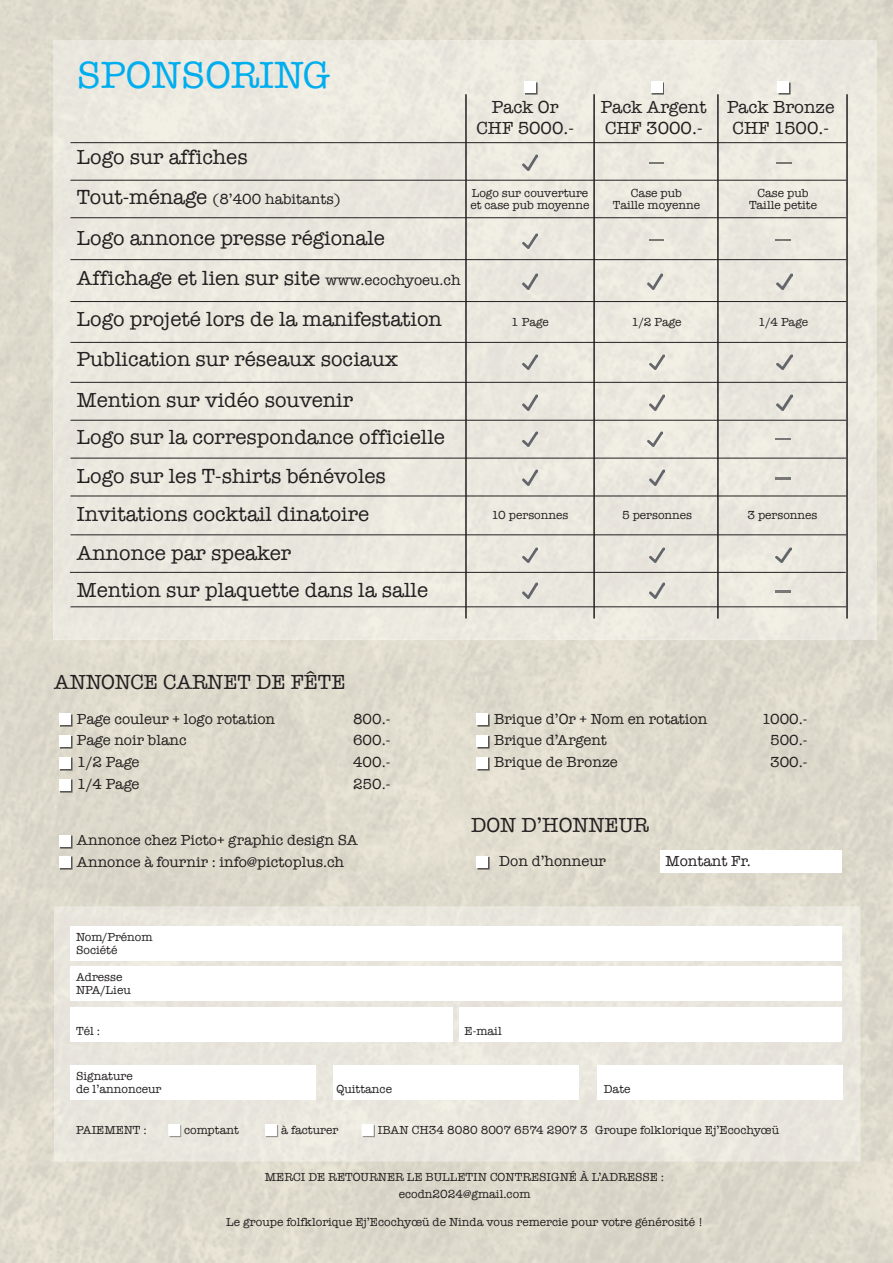
<style>
.page{position:relative;width:893px;height:1263px;background:#fff}
.page>*{position:absolute;margin:0;border:0;box-sizing:border-box;transform-origin:0 0}
.t1{font:39px "American Typewriter";color:#00aeef}
.t2{font:21px/40.3px "American Typewriter";color:#231f20}
.t3{font:18px/21px "American Typewriter";color:#231f20;text-align:center}
.t4{font:15px/21.9px "American Typewriter";color:#231f20}
.t5{font:12px/12px "American Typewriter";color:#231f20;text-align:center}
.s1{font-size:21px}
.s2{font-size:15px}
</style>
<div class="page">
<div style="left:53px;top:40px;width:823px;height:600px;background:#eae8df"></div>
<hr style="left:465px;top:94px;width:2px;height:524px;background:#231f20">
<hr style="left:593px;top:94px;width:2px;height:524px;background:#231f20">
<hr style="left:717px;top:94px;width:2px;height:524px;background:#231f20">
<hr style="left:846px;top:94px;width:2px;height:524px;background:#231f20">
<hr style="left:70px;top:180px;width:776px;height:1px;background:#231f20">
<hr style="left:70px;top:142px;width:776px;height:1px;background:#231f20">
<hr style="left:70px;top:217px;width:776px;height:1px;background:#231f20">
<hr style="left:70px;top:259px;width:776px;height:1px;background:#231f20">
<hr style="left:70px;top:301px;width:776px;height:1px;background:#231f20">
<hr style="left:70px;top:342px;width:776px;height:1px;background:#231f20">
<hr style="left:70px;top:382px;width:776px;height:1px;background:#231f20">
<hr style="left:70px;top:420px;width:776px;height:1px;background:#231f20">
<hr style="left:70px;top:458px;width:776px;height:1px;background:#231f20">
<hr style="left:70px;top:496px;width:776px;height:1px;background:#231f20">
<hr style="left:70px;top:534px;width:776px;height:1px;background:#231f20">
<hr style="left:70px;top:572px;width:776px;height:1px;background:#231f20">
<hr style="left:70px;top:606px;width:776px;height:1px;background:#231f20">
<img style="left:522px;top:431px;width:16px;height:16px">
<img style="left:647px;top:431px;width:16px;height:16px">
<img style="left:522px;top:395px;width:16px;height:15px">
<img style="left:649px;top:395px;width:16px;height:15px">
<img style="left:777px;top:395px;width:15px;height:15px">
<img style="left:522px;top:233px;width:16px;height:16px">
<img style="left:522px;top:274px;width:16px;height:15px">
<img style="left:522px;top:354px;width:16px;height:16px">
<img style="left:649px;top:354px;width:16px;height:16px">
<img style="left:777px;top:354px;width:15px;height:16px">
<img style="left:647px;top:274px;width:16px;height:15px">
<img style="left:777px;top:274px;width:15px;height:15px">
<img style="left:522px;top:154px;width:16px;height:16px">
<img style="left:522px;top:470px;width:16px;height:15px">
<img style="left:649px;top:470px;width:16px;height:15px">
<img style="left:522px;top:547px;width:16px;height:16px">
<img style="left:649px;top:547px;width:16px;height:16px">
<img style="left:649px;top:583px;width:16px;height:16px">
<img style="left:776px;top:547px;width:15px;height:16px">
<img style="left:522px;top:583px;width:16px;height:16px">
<svg style="left:649px;top:239px;width:15px;height:2px"></svg>
<svg style="left:649px;top:162px;width:15px;height:2px"></svg>
<svg style="left:777px;top:162px;width:14px;height:2px"></svg>
<svg style="left:776px;top:239px;width:14px;height:2px"></svg>
<svg style="left:776px;top:438px;width:14px;height:2px"></svg>
<svg style="left:776px;top:478px;width:14px;height:1px"></svg>
<svg style="left:776px;top:591px;width:14px;height:1px"></svg>
<svg style="left:60px;top:714px;width:12px;height:12px"></svg>
<div style="left:59px;top:713px;width:12px;height:12px;background:#fff"></div>
<svg style="left:477px;top:714px;width:13px;height:12px"></svg>
<div style="left:476px;top:713px;width:12px;height:12px;background:#fff"></div>
<svg style="left:525px;top:82px;width:12px;height:13px"></svg>
<div style="left:524px;top:81px;width:12px;height:12px;background:#fff"></div>
<svg style="left:652px;top:82px;width:12px;height:13px"></svg>
<div style="left:651px;top:81px;width:11px;height:12px;background:#fff"></div>
<svg style="left:778px;top:82px;width:12px;height:13px"></svg>
<div style="left:777px;top:81px;width:12px;height:12px;background:#fff"></div>
<svg style="left:477px;top:857px;width:13px;height:12px"></svg>
<div style="left:476px;top:856px;width:12px;height:12px;background:#fff"></div>
<svg style="left:60px;top:736px;width:12px;height:12px"></svg>
<div style="left:59px;top:735px;width:12px;height:12px;background:#fff"></div>
<svg style="left:477px;top:736px;width:13px;height:12px"></svg>
<div style="left:476px;top:735px;width:12px;height:12px;background:#fff"></div>
<svg style="left:60px;top:758px;width:12px;height:12px"></svg>
<div style="left:59px;top:757px;width:12px;height:12px;background:#fff"></div>
<svg style="left:477px;top:758px;width:13px;height:12px"></svg>
<div style="left:476px;top:757px;width:12px;height:12px;background:#fff"></div>
<svg style="left:60px;top:780px;width:12px;height:12px"></svg>
<div style="left:59px;top:779px;width:12px;height:12px;background:#fff"></div>
<svg style="left:60px;top:836px;width:12px;height:12px"></svg>
<div style="left:59px;top:835px;width:12px;height:11px;background:#fff"></div>
<svg style="left:60px;top:857px;width:12px;height:12px"></svg>
<div style="left:59px;top:856px;width:12px;height:12px;background:#fff"></div>
<div style="left:54px;top:907px;width:806px;height:254px;background:#e9e7de"></div>
<div style="left:71px;top:926px;width:771px;height:34px;background:#fff"></div>
<div style="left:71px;top:967px;width:771px;height:34px;background:#fff"></div>
<div style="left:71px;top:1066px;width:245px;height:34px;background:#fff"></div>
<div style="left:334px;top:1066px;width:245px;height:34px;background:#fff"></div>
<div style="left:597px;top:1066px;width:245px;height:34px;background:#fff"></div>
<div style="left:71px;top:1007px;width:382px;height:34px;background:#fff"></div>
<div style="left:459px;top:1007px;width:383px;height:34px;background:#fff"></div>
<svg style="left:168px;top:1124px;width:14px;height:13px"></svg>
<svg style="left:265px;top:1124px;width:13px;height:13px"></svg>
<svg style="left:362px;top:1124px;width:13px;height:13px"></svg>
<h1 class="t1" style="left:77px;top:45px;width:255px">SPONSORING</h1>
<h2 class="t2" style="left:77px;top:136px;width:172px">Logo sur affiches</h2>
<p class="t4" style="left:77px;top:188px;width:265px"><span class="s1">Tout-ménage</span> (8’400 habitants)</p>
<h2 class="t2" style="left:77px;top:217px;width:385px">Logo annonce presse régionale Affichage et lien sur site <span class="s2">www.ecochyoeu.ch </span>Logo projeté lors de la manifestation Publication sur réseaux sociaux Mention sur vidéo souvenir</h2>
<h2 class="t2" style="left:77px;top:417px;width:370px;line-height:38.2px">Logo sur la correspondance officielle<br>Logo sur les T-shirts bénévoles<br>Invitations cocktail dinatoire<br>Annonce par speaker<br>Mention sur plaquette dans la salle</h2>
<h3 class="t3" style="left:476px;top:96px;width:99px">Pack Or<br>CHF 5000.-</h3>
<h3 class="t3" style="left:601px;top:96px;width:107px;text-align:left">Pack Argent<br>CHF 3000.-</h3>
<h3 class="t3" style="left:727px;top:96px;width:109px">Pack Bronze<br>CHF 1500.-</h3>
<p class="t5" style="left:470px;top:187px;width:121px;text-align:left">Logo sur couverture et case pub moyenne</p>
<p class="t5" style="left:613px;top:187px;width:89px">Case pub<br>Taille moyenne</p>
<p class="t5" style="left:749px;top:187px;width:69px">Case pub<br>Taille petite</p>
<p class="t5" style="left:511px;top:315px;width:39px">1 Page</p>
<p class="t5" style="left:631px;top:315px;width:52px">1/2 Page</p>
<p class="t5" style="left:758px;top:315px;width:52px">1/4 Page</p>
<p class="t5" style="left:492px;top:509px;width:78px">10 personnes</p>
<p class="t5" style="left:622px;top:509px;width:72px">5 personnes</p>
<p class="t5" style="left:747px;top:509px;width:72px">3 personnes</p>
<h2 class="t2" style="left:54px;top:661px;width:293px">ANNONCE CARNET DE FÊTE</h2>
<p class="t4" style="left:77px;top:707px;width:200px">Page couleur + logo rotation</p>
<p class="t4" style="left:494px;top:707px;width:215px">Brique d’Or + Nom en rotation</p>
<p class="t4" style="left:353px;top:707px;width:39px">800.-</p>
<p class="t4" style="left:762px;top:707px;width:47px">1000.-</p>
<p class="t4" style="left:353px;top:729px;width:39px">600.-</p>
<p class="t4" style="left:770px;top:729px;width:39px">500.-</p>
<p class="t4" style="left:353px;top:751px;width:39px">400.-</p>
<p class="t4" style="left:770px;top:751px;width:39px">300.-</p>
<p class="t4" style="left:353px;top:773px;width:39px">250.-</p>
<p class="t4" style="left:77px;top:729px;width:111px">Page noir blanc</p>
<p class="t4" style="left:494px;top:729px;width:114px">Brique d’Argent</p>
<p class="t4" style="left:77px;top:751px;width:64px">1/2 Page</p>
<p class="t4" style="left:494px;top:751px;width:125px">Brique de Bronze</p>
<p class="t4" style="left:77px;top:773px;width:64px">1/4 Page</p>
<p class="t4" style="left:77px;top:829px;width:283px">Annonce chez Picto+ graphic design SA<br>Annonce à fournir : info@pictoplus.ch</p>
<h2 class="t2" style="left:471px;top:804px;width:179px">DON D’HONNEUR</h2>
<p class="t4" style="left:499px;top:850px;width:108px">Don d’honneur</p>
<p class="t4" style="left:665px;top:850px;width:87px">Montant Fr.</p>
<p class="t5" style="left:76px;top:930px;width:78px">Nom/Prénom</p>
<p class="t5" style="left:76px;top:971px;width:48px">Adresse</p>
<p class="t5" style="left:76px;top:943px;width:43px">Société</p>
<p class="t5" style="left:76px;top:984px;width:56px">NPA/Lieu</p>
<p class="t5" style="left:76px;top:1024px;width:25px">Tél :</p>
<p class="t5" style="left:465px;top:1024px;width:39px">E-mail</p>
<p class="t5" style="left:76px;top:1070px;width:58px">Signature</p>
<p class="t5" style="left:76px;top:1083px;width:87px">de l’annonceur</p>
<p class="t5" style="left:337px;top:1083px;width:57px">Quittance</p>
<p class="t5" style="left:604px;top:1083px;width:28px">Date</p>
<p class="t5" style="left:76px;top:1123px;width:72px">PAIEMENT :</p>
<p class="t5" style="left:184px;top:1123px;width:56px">comptant</p>
<p class="t5" style="left:281px;top:1123px;width:59px">à facturer</p>
<p class="t5" style="left:378px;top:1123px;width:403px">IBAN CH34 8080 8007 6574 2907 3 Groupe folklorique Ej’Ecochyœü</p>
<p class="t5" style="left:265px;top:1170px;width:401px">MERCI DE RETOURNER LE BULLETIN CONTRESIGNÉ À L’ADRESSE :</p>
<p class="t5" style="left:226px;top:1215px;width:478px">Le groupe folfklorique Ej’Ecochyœü de Ninda vous remercie pour votre générosité !</p>
<p class="t5" style="left:399px;top:1187px;width:133px">ecodn2024@gmail.com</p>
</div>
